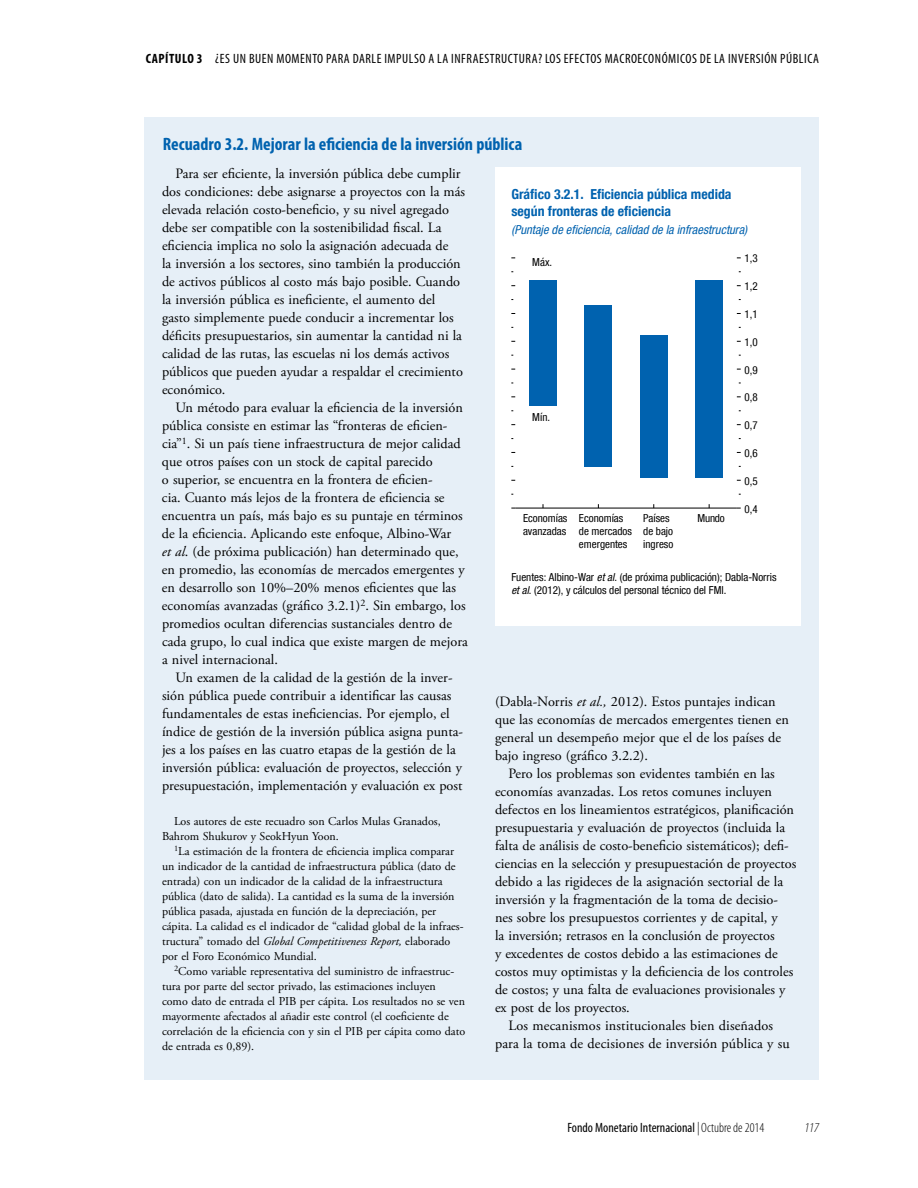
<style>
.page{position:relative;width:918px;height:1188px;background:#fff}
.page>*{position:absolute;margin:0;border:0;box-sizing:border-box;transform-origin:0 0}
.t1{font:700 condensed 18px "Myriad Pro";color:#0062af}
.t2{font:14.25px/18px "Adobe Garamond Pro";color:#000}
.t3{font:700 condensed 13.8px/16.5px "Helvetica Neue LT Com";color:#0062af}
.t4{font:condensed 13.5px "Myriad Pro";letter-spacing:.04em;color:#000}
.t5{font:condensed 13.5px "Myriad Pro";color:#000}
.t6{font:italic 300 condensed 13.5px "Myriad Pro";color:#000}
.t7{font:italic condensed 12.45px "Helvetica Neue LT Com";color:#0062af}
.t8{font:12px/15px "Adobe Garamond Pro";color:#000}
.t9{font:condensed 11.1px/13.2px "Helvetica Neue LT Com";color:#000}
.s1{font-weight:700}
.s2{font-style:italic}
.s3{font-weight:300;font-style:italic}
.s4{font-weight:300}
</style>
<div class="page">
<div style="left:144px;top:117px;width:675px;height:963px;background:#e6eff7"></div>
<div style="left:495px;top:167px;width:306px;height:458px;background:#fff"></div>
<div style="left:529px;top:333px;width:28px;height:72px;background:#0062af"></div>
<div style="left:585px;top:366px;width:27px;height:100px;background:#0062af"></div>
<div style="left:640px;top:383px;width:28px;height:94px;background:#0062af"></div>
<div style="left:695px;top:355px;width:28px;height:122px;background:#0062af"></div>
<div style="left:529px;top:280px;width:28px;height:53px;background:#0062af"></div>
<div style="left:585px;top:305px;width:27px;height:61px;background:#0062af"></div>
<div style="left:640px;top:336px;width:28px;height:47px;background:#0062af"></div>
<div style="left:695px;top:280px;width:28px;height:75px;background:#0062af"></div>
<hr style="left:515px;top:508px;width:222px;height:1px;background:#000">
<p class="t4" style="left:146px;top:50px;width:675px"><span class="s1">CAPÍTULO 3</span> ¿ES UN BUEN MOMENTO PARA DARLE IMPULSO A LA INFRAESTRUCTURA? LOS EFECTOS MACROECONÓMICOS DE LA INVERSIÓN PÚBLICA</p>
<p class="t1" style="left:163px;top:133px;width:361px">Recuadro 3.2. Mejorar la eficiencia de la inversión pública</p>
<p class="t2" style="left:162px;top:165px;width:305px;text-indent:13px">Para ser eficiente, la inversión pública debe cumplir dos condiciones: debe asignarse a proyectos con la más elevada relación costo-beneficio, y su nivel agregado debe ser compatible con la sostenibilidad fiscal. La eficiencia implica no solo la asignación adecuada de<br>la inversión a los sectores, sino también la producción de activos públicos al costo más bajo posible. Cuando la inversión pública es ineficiente, el aumento del gasto simplemente puede conducir a incrementar los déficits presupuestarios, sin aumentar la cantidad ni la calidad de las rutas, las escuelas ni los demás activos públicos que pueden ayudar a respaldar el crecimiento económico.</p>
<p class="t2" style="left:162px;top:399px;width:307px;text-indent:14px">Un método para evaluar la eficiencia de la inversión pública consiste en estimar las “fronteras de eficien&shy;cia”<sup>1</sup>. Si un país tiene infraestructura de mejor calidad que otros países con un stock de capital parecido<br>o superior, se encuentra en la frontera de eficien-<br>cia. Cuanto más lejos de la frontera de eficiencia se encuentra un país, más bajo es su puntaje en términos de la eficiencia. Aplicando este enfoque, Albino-War<br><span class="s2">et al</span>. (de próxima publicación) han determinado que, en promedio, las economías de mercados emergentes y en desarrollo son 10%–20% menos eficientes que las economías avanzadas (gráfico 3.2.1)<sup>2</sup>. Sin embargo, los promedios ocultan diferencias sustanciales dentro de cada grupo, lo cual indica que existe margen de mejora a nivel internacional.</p>
<p class="t2" style="left:162px;top:669px;width:303px;text-indent:13px">Un examen de la calidad de la gestión de la inver&shy;sión pública puede contribuir a identificar las causas fundamentales de estas ineficiencias. Por ejemplo, el índice de gestión de la inversión pública asigna punta&shy;jes a los países en las cuatro etapas de la gestión de la inversión pública: evaluación de proyectos, selección y presupuestación, implementación y evaluación ex post</p>
<p class="t8" style="left:162px;top:814px;width:280px;text-indent:12px">Los autores de este recuadro son Carlos Mulas Granados,<br>Bahrom Shukurov y SeokHyun Yoon.</p>
<p class="t8" style="left:162px;top:844px;width:303px;text-indent:12px"><sup>1</sup>La estimación de la frontera de eficiencia implica comparar un indicador de la cantidad de infraestructura pública (dato de entrada) con un indicador de la calidad de la infraestructura pública (dato de salida). La cantidad es la suma de la inversión pública pasada, ajustada en función de la depreciación, per cápita. La calidad es el indicador de “calidad global de la infraes&shy;tructura” tomado del <span class="s2">Global Competitiveness Report,</span> elaborado por el Foro Económico Mundial.</p>
<p class="t8" style="left:162px;top:964px;width:305px;text-indent:12px"><sup>2</sup>Como variable representativa del suministro de infraestruc&shy;tura por parte del sector privado, las estimaciones incluyen<br>como dato de entrada el PIB per cápita. Los resultados no se ven mayormente afectados al añadir este control (el coeficiente de correlación de la eficiencia con y sin el PIB per cápita como dato de entrada es 0,89).</p>
<p class="t3" style="left:511px;top:186px;width:222px">Gráfico 3.2.1. Eficiencia pública medida según fronteras de eficiencia</p>
<p class="t7" style="left:511px;top:222px;width:237px">(Puntaje de eficiencia, calidad de la infraestructura)</p>
<p class="t9" style="left:532px;top:255px;width:21px">Máx.</p>
<p class="t9" style="left:532px;top:411px;width:19px">Mín.</p>
<p class="t9" style="left:523px;top:511px;width:46px">Economías avanzadas</p>
<p class="t9" style="left:579px;top:511px;width:54px">Economías de mercados emergentes</p>
<p class="t9" style="left:643px;top:511px;width:32px">Países de bajo ingreso</p>
<p class="t9" style="left:697px;top:511px;width:29px">Mundo</p>
<p class="t9" style="left:745px;top:251px;width:15px">1,3</p>
<p class="t9" style="left:745px;top:279px;width:15px">1,2</p>
<p class="t9" style="left:745px;top:307px;width:15px">1,1</p>
<p class="t9" style="left:745px;top:335px;width:15px">1,0</p>
<p class="t9" style="left:745px;top:363px;width:15px">0,9</p>
<p class="t9" style="left:745px;top:390px;width:15px">0,8</p>
<p class="t9" style="left:745px;top:418px;width:15px">0,7</p>
<p class="t9" style="left:745px;top:446px;width:15px">0,6</p>
<p class="t9" style="left:745px;top:474px;width:15px">0,5</p>
<p class="t9" style="left:745px;top:502px;width:15px">0,4</p>
<p class="t9" style="left:511px;top:570px;width:267px">Fuentes: Albino-War <span class="s2">et al</span>. (de próxima publicación); Dabla-Norris <span class="s2">et al</span>. (2012), y cálculos del personal técnico del FMI.</p>
<p class="t2" style="left:495px;top:693px;width:295px">(Dabla-Norris <span class="s2">et al.,</span> 2012). Estos puntajes indican que las economías de mercados emergentes tienen en general un desempeño mejor que el de los países de bajo ingreso (gráfico 3.2.2).</p>
<p class="t2" style="left:508px;top:765px;width:268px">Pero los problemas son evidentes también en las</p>
<p class="t2" style="left:495px;top:783px;width:279px">economías avanzadas. Los retos comunes incluyen</p>
<p class="t2" style="left:495px;top:801px;width:301px">defectos en los lineamientos estratégicos, planificación</p>
<p class="t2" style="left:495px;top:819px;width:292px">presupuestaria y evaluación de proyectos (incluida la</p>
<p class="t2" style="left:495px;top:837px;width:295px">falta de análisis de costo-beneficio sistemáticos); defi-</p>
<p class="t2" style="left:495px;top:855px;width:303px">ciencias en la selección y presupuestación de proyectos</p>
<p class="t2" style="left:495px;top:873px;width:290px">debido a las rigideces de la asignación sectorial de la</p>
<p class="t2" style="left:495px;top:891px;width:285px">inversión y la fragmentación de la toma de decisio-</p>
<p class="t2" style="left:495px;top:909px;width:284px">nes sobre los presupuestos corrientes y de capital, y</p>
<p class="t2" style="left:495px;top:927px;width:281px">la inversión; retrasos en la conclusión de proyectos</p>
<p class="t2" style="left:495px;top:945px;width:284px">y excedentes de costos debido a las estimaciones de</p>
<p class="t2" style="left:495px;top:963px;width:300px">costos muy optimistas y la deficiencia de los controles</p>
<p class="t2" style="left:495px;top:981px;width:292px">de costos; y una falta de evaluaciones provisionales y</p>
<p class="t2" style="left:495px;top:999px;width:136px">ex post de los proyectos.</p>
<p class="t2" style="left:508px;top:1017px;width:266px">Los mecanismos institucionales bien diseñados</p>
<p class="t2" style="left:495px;top:1035px;width:296px">para la toma de decisiones de inversión pública y su</p>
<p class="t5" style="left:567px;top:1120px;width:198px">Fondo Monetario Internacional <span class="s3">|</span> <span class="s4">Octubre de 2014</span></p>
<p class="t6" style="left:804px;top:1120px;width:16px">117</p>
</div>
